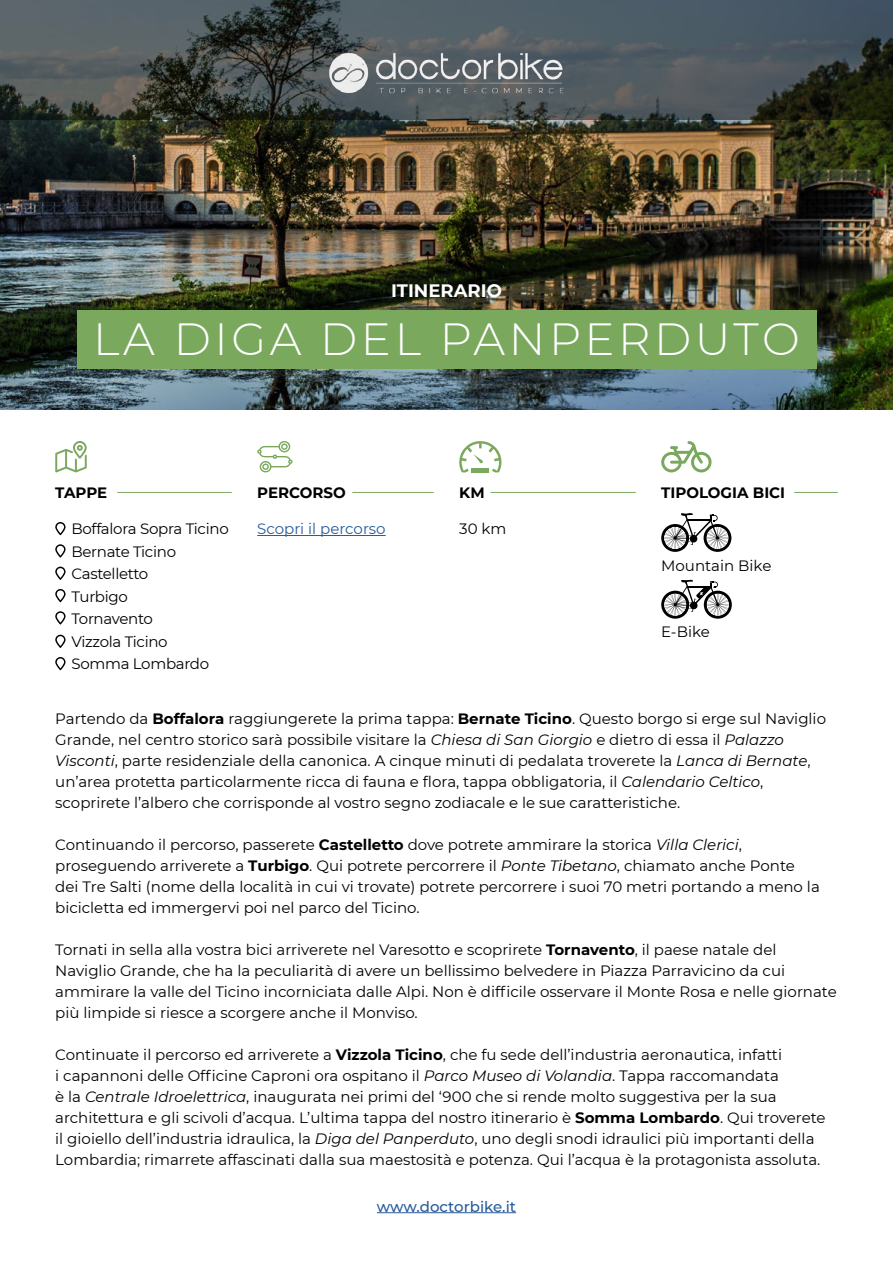
<style>
.page{position:relative;width:893px;height:1263px;background:#fff}
.page>*{position:absolute;margin:0;border:0;box-sizing:border-box;transform-origin:0 0}
.t1{font:300 45px "Montserrat";letter-spacing:.08em;color:#fff}
.t2{font:700 18px "Montserrat";color:#fff}
.t3{font:15px/21px "Montserrat";color:#000}
.t4{font:15px/22.5px "Montserrat";letter-spacing:-.02em;color:#000}
.t5{font:700 15px "Montserrat";color:#000}
.t6{font:500 15px "Montserrat";color:#275b9b}
.t7{font:15px "Montserrat";color:#275b9b}
.s1{font-weight:700}
.s2{font-style:italic}
</style>
<div class="page">
<img style="left:0;top:119px;width:893px;height:290px">
<svg style="left:0;top:0;width:893px;height:119px;background:#474f52"></svg>
<div style="left:77px;top:310px;width:739px;height:59px;background:#7aa95e"></div>
<hr style="left:257px;top:535px;width:129px;height:1px;background:#275b9b">
<hr style="left:117px;top:492px;width:115px;height:1px;background:#7aa95e">
<hr style="left:352px;top:492px;width:82px;height:1px;background:#7aa95e">
<hr style="left:490px;top:492px;width:146px;height:1px;background:#7aa95e">
<hr style="left:794px;top:492px;width:44px;height:1px;background:#7aa95e">
<svg style="left:55px;top:441px;width:32px;height:31px"></svg>
<svg style="left:257px;top:441px;width:36px;height:32px"></svg>
<svg style="left:459px;top:441px;width:42px;height:31px"></svg>
<svg style="left:55px;top:522px;width:11px;height:13px"></svg>
<svg style="left:55px;top:544px;width:11px;height:14px"></svg>
<svg style="left:55px;top:567px;width:11px;height:13px"></svg>
<svg style="left:55px;top:589px;width:11px;height:13px"></svg>
<svg style="left:55px;top:611px;width:11px;height:14px"></svg>
<svg style="left:55px;top:635px;width:11px;height:13px"></svg>
<svg style="left:55px;top:657px;width:11px;height:13px"></svg>
<img style="left:329px;top:45px;width:235px;height:56px">
<hr style="left:377px;top:1212px;width:139px;height:1px;background:#275b9b">
<svg style="left:661px;top:441px;width:51px;height:32px"></svg>
<svg style="left:661px;top:513px;width:70px;height:39px"></svg>
<svg style="left:661px;top:580px;width:71px;height:39px"></svg>
<p class="t2" style="left:391px;top:278px;width:112px">ITINERARIO</p>
<h1 class="t1" style="left:93px;top:308px;width:708px">LA DIGA DEL PANPERDUTO</h1>
<p class="t5" style="left:55px;top:481px;width:53px">TAPPE</p>
<p class="t5" style="left:257px;top:481px;width:90px">PERCORSO</p>
<p class="t5" style="left:459px;top:481px;width:27px">KM</p>
<p class="t5" style="left:661px;top:481px;width:125px">TIPOLOGIA BICI</p>
<p class="t4" style="left:71px;top:517px;width:159px">Boffalora Sopra Ticino<br>Bernate Ticino<br>Castelletto<br>Turbigo<br>Tornavento<br>Vizzola Ticino<br>Somma Lombardo</p>
<p class="t7" style="left:257px;top:519px;width:130px">Scopri il percorso</p>
<p class="t3" style="left:459px;top:518px;width:49px">30 km</p>
<p class="t3" style="left:661px;top:555px;width:112px">Mountain Bike</p>
<p class="t3" style="left:661px;top:620px;width:50px">E-Bike</p>
<p class="t3" style="left:55px;top:708px;width:772px">Partendo da <span class="s1">Boffalora</span> raggiungerete la prima tappa: <span class="s1">Bernate Ticino</span>. Questo borgo si erge sul Naviglio Grande, nel centro storico sarà possibile visitare la <span class="s2">Chiesa di San Giorgio</span> e dietro di essa il <span class="s2">Palazzo Visconti</span>, parte residenziale della canonica. A cinque minuti di pedalata troverete la <span class="s2">Lanca di Bernate</span>, un’area protetta particolarmente ricca di fauna e flora, tappa obbligatoria, il <span class="s2">Calendario Celtico</span>, scoprirete l’albero che corrisponde al vostro segno zodiacale e le sue caratteristiche.</p>
<p class="t3" style="left:55px;top:834px;width:766px">Continuando il percorso, passerete <span class="s1">Castelletto</span> dove potrete ammirare la storica <span class="s2">Villa Clerici</span>, proseguendo arriverete a <span class="s1">Turbigo</span>. Qui potrete percorrere il <span class="s2">Ponte Tibetano</span>, chiamato anche Ponte dei Tre Salti (nome della località in cui vi trovate) potrete percorrere i suoi 70 metri portando a meno la bicicletta ed immergervi poi nel parco del Ticino.</p>
<p class="t3" style="left:55px;top:939px;width:783px">Tornati in sella alla vostra bici arriverete nel Varesotto e scoprirete <span class="s1">Tornavento</span>, il paese natale del Naviglio Grande, che ha la peculiarità di avere un bellissimo belvedere in Piazza Parravicino da cui ammirare la valle del Ticino incorniciata dalle Alpi. Non è difficile osservare il Monte Rosa e nelle giornate più limpide si riesce a scorgere anche il Monviso.</p>
<p class="t3" style="left:55px;top:1044px;width:772px">Continuate il percorso ed arriverete a <span class="s1">Vizzola Ticino</span>, che fu sede dell’industria aeronautica, infatti<br>i capannoni delle Officine Caproni ora ospitano il <span class="s2">Parco Museo di Volandia</span>. Tappa raccomandata<br>è la <span class="s2">Centrale Idroelettrica</span>, inaugurata nei primi del ‘900 che si rende molto suggestiva per la sua architettura e gli scivoli d’acqua. L’ultima tappa del nostro itinerario è <span class="s1">Somma Lombardo</span>. Qui troverete il gioiello dell’industria idraulica, la <span class="s2">Diga del Panperduto</span>, uno degli snodi idraulici più importanti della Lombardia; rimarrete affascinati dalla sua maestosità e potenza. Qui l’acqua è la protagonista assoluta.</p>
<p class="t6" style="left:377px;top:1196px;width:141px">www.doctorbike.it</p>
</div>
